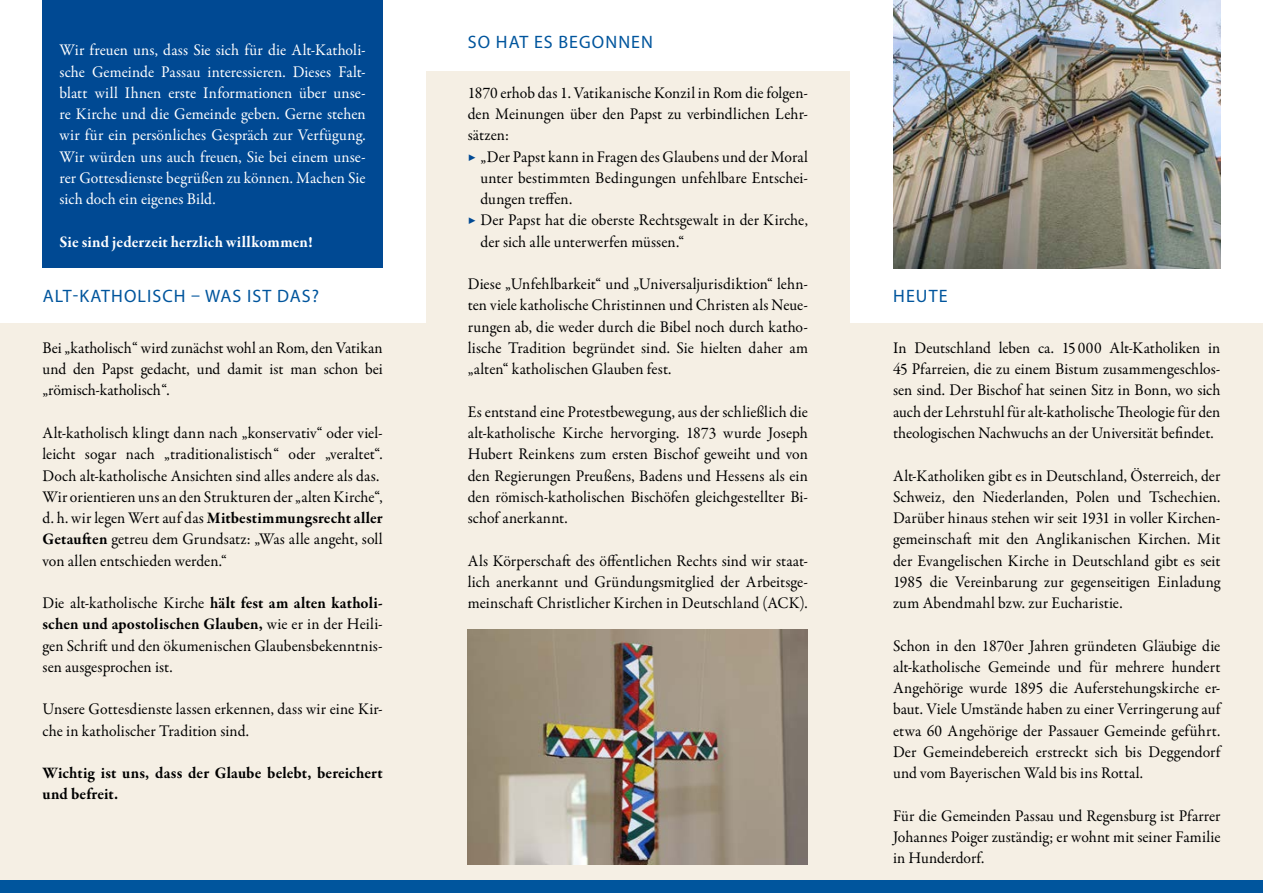
<style>
.page{position:relative;width:1263px;height:893px;background:#fff}
.page>*{position:absolute;margin:0;border:0;box-sizing:border-box;transform-origin:0 0}
.t1{font:18px "Myriad Pro";letter-spacing:.06em;color:#00559d}
.t2{font:16.35px/21.3px "Garamond Premr Pro";letter-spacing:.005em;color:#000;text-align:justify;scale:.96 1}
.t3{font:16.35px/21.3px "Garamond Premr Pro";letter-spacing:.005em;color:#fff;text-align:justify;scale:.96 1}
.t4{font:700 16.35px/21.3px "Garamond Premr Pro";letter-spacing:.005em;color:#000;scale:.96 1}
.t5{font:700 16.35px "Garamond Premr Pro";letter-spacing:.005em;color:#fff;scale:.96 1}
.s1{font-weight:700}
</style>
<div class="page">
<div style="left:0;top:71px;width:1263px;height:822px;background:#f5efe4"></div>
<div style="left:0;top:880px;width:1263px;height:13px;background:#00559d"></div>
<div style="left:0;top:55px;width:425px;height:268px;background:#fff"></div>
<div style="left:850px;top:55px;width:413px;height:268px;background:#fff"></div>
<div style="left:43px;top:0;width:340px;height:268px;background:#004993"></div>
<img style="left:893px;top:0;width:327px;height:269px">
<img style="left:468px;top:629px;width:340px;height:235px">
<p class="t3" style="left:60px;top:40px;width:320px">Wir freuen uns, dass Sie sich für die Alt-Katholi&shy;sche Gemeinde Passau interessieren. Dieses Falt&shy;blatt will Ihnen erste Informationen über unse&shy;re Kirche und die Gemeinde geben. Gerne stehen wir für ein persönliches Gespräch zur Verfügung.<br>Wir würden uns auch freuen, Sie bei einem unse&shy;rer Gottesdienste begrüßen zu können. Machen Sie sich doch ein eigenes Bild.</p>
<p class="t5" style="left:60px;top:231px;width:265px">Sie sind jederzeit herzlich willkommen!</p>
<p class="t1" style="left:43px;top:285px;width:278px">ALT-KATHOLISCH – WAS IST DAS?</p>
<p class="t2" style="left:43px;top:338px;width:356px">Bei „katholisch“ wird zunächst wohl an Rom, den Vatikan und den Papst gedacht, und damit ist man schon bei „römisch-katholisch“.</p>
<p class="t2" style="left:43px;top:423px;width:356px;text-align:left">Alt-katholisch klingt dann nach „konservativ“ oder viel&shy;leicht sogar nach „traditionalistisch“ oder „veraltet“.<br>Doch alt-katholische Ansichten sind alles andere als das.<br>Wir orientieren uns an den Strukturen der „alten Kirche“, d. h. wir legen Wert auf das <span class="s1">Mitbestimmungsrecht aller Getauften</span> getreu dem Grundsatz: „Was alle angeht, soll von allen entschieden werden.“</p>
<p class="t2" style="left:43px;top:593px;width:356px">Die alt-katholische Kirche <span class="s1">hält fest am alten katholi&shy;schen und apostolischen Glauben,</span> wie er in der Heili&shy;gen Schrift und den ökumenischen Glaubensbekenntnis&shy;sen ausgesprochen ist.</p>
<p class="t2" style="left:43px;top:699px;width:356px">Unsere Gottesdienste lassen erkennen, dass wir eine Kir&shy;che in katholischer Tradition sind.</p>
<p class="t4" style="left:43px;top:763px;width:356px">Wichtig ist uns, dass der Glaube belebt, bereichert und befreit.</p>
<p class="t1" style="left:468px;top:30px;width:187px">SO HAT ES BEGONNEN</p>
<p class="t2" style="left:468px;top:82px;width:356px">1870 erhob das 1. Vatikanische Konzil in Rom die folgen&shy;den Meinungen über den Papst zu verbindlichen Lehr&shy;sätzen:</p>
<p class="t2" style="left:480px;top:146px;width:343px;text-align:left">„Der Papst kann in Fragen des Glaubens und der Moral unter bestimmten Bedingungen unfehlbare Entschei&shy;dungen treffen.<br>Der Papst hat die oberste Rechtsgewalt in der Kirche, der sich alle unterwerfen müssen.“</p>
<p class="t2" style="left:468px;top:274px;width:356px">Diese „Unfehlbarkeit“ und „Universaljurisdiktion“ lehn&shy;ten viele katholische Christinnen und Christen als Neue&shy;rungen ab, die weder durch die Bibel noch durch katho&shy;lische Tradition begründet sind. Sie hielten daher am „alten“ katholischen Glauben fest.</p>
<p class="t2" style="left:468px;top:401px;width:356px">Es entstand eine Protestbewegung, aus der schließlich die alt-katholische Kirche hervorging. 1873 wurde Joseph Hubert Reinkens zum ersten Bischof geweiht und von den Regierungen Preußens, Badens und Hessens als ein den römisch-katholischen Bischöfen gleichgestellter Bi&shy;schof anerkannt.</p>
<p class="t2" style="left:468px;top:550px;width:356px">Als Körperschaft des öffentlichen Rechts sind wir staat&shy;lich anerkannt und Gründungsmitglied der Arbeitsge&shy;meinschaft Christlicher Kirchen in Deutschland (ACK).</p>
<p class="t1" style="left:893px;top:285px;width:56px">HEUTE</p>
<p class="t2" style="left:893px;top:338px;width:343px">In Deutschland leben ca. 15 000 Alt-Katholiken in 45 Pfarreien, die zu einem Bistum zusammengeschlos&shy;sen sind. Der Bischof hat seinen Sitz in Bonn, wo sich auch der Lehrstuhl für alt-katholische Theologie für den theologischen Nachwuchs an der Universität befindet.</p>
<p class="t2" style="left:893px;top:465px;width:343px">Alt-Katholiken gibt es in Deutschland, Österreich, der Schweiz, den Niederlanden, Polen und Tschechien.<br>Darüber hinaus stehen wir seit 1931 in voller Kirchen&shy;gemeinschaft mit den Anglikanischen Kirchen. Mit der Evangelischen Kirche in Deutschland gibt es seit 1985 die Vereinbarung zur gegenseitigen Einladung zum Abendmahl bzw. zur Eucharistie.</p>
<p class="t2" style="left:893px;top:635px;width:343px">Schon in den 1870er Jahren gründeten Gläubige die alt-katholische Gemeinde und für mehrere hundert Angehörige wurde 1895 die Auferstehungskirche er&shy;baut. Viele Umstände haben zu einer Verringerung auf etwa 60 Angehörige der Passauer Gemeinde geführt.<br>Der Gemeindebereich erstreckt sich bis Deggendorf und vom Bayerischen Wald bis ins Rottal.</p>
<p class="t2" style="left:893px;top:805px;width:343px">Für die Gemeinden Passau und Regensburg ist Pfarrer Johannes Poiger zuständig; er wohnt mit seiner Familie in Hunderdorf.</p>
</div>
